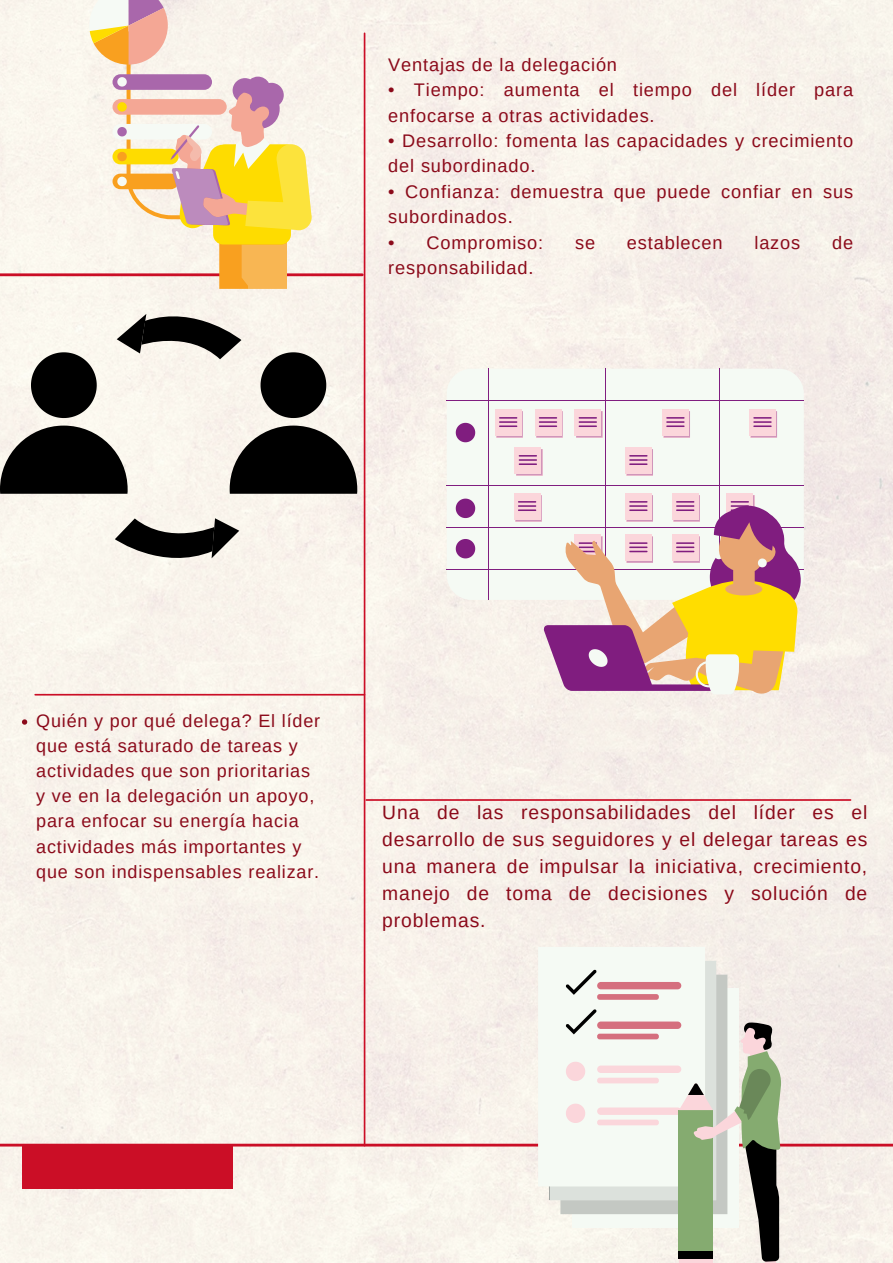
<style>
.page{position:relative;width:893px;height:1263px;background:#f8f2ea}
.page>*{position:absolute;margin:0;border:0;box-sizing:border-box;transform-origin:0 0}
.t1{font:19.27px/26.8px "Arimo";letter-spacing:.045em;color:#8b0a1a;text-align:justify}
.t2{font:18.23px/25.3px "Arimo";letter-spacing:.045em;color:#8b0a1a}
.t3{font:18px/25px "Arimo";letter-spacing:.045em;color:#8b0a1a}
</style>
<div class="page">
<hr style="left:0;top:1144px;width:893px;height:2px;background:#cb0e26">
<hr style="left:364px;top:33px;width:1px;height:1113px;background:#cb0e26">
<hr style="left:0;top:273px;width:362px;height:3px;background:#cb0e26">
<hr style="left:35px;top:694px;width:329px;height:1px;background:#cb0e26">
<div style="left:23px;top:1144px;width:210px;height:44px;background:#cb0e26"></div>
<hr style="left:366px;top:799px;width:484px;height:2px;background:#cb0e26">
<div style="left:447px;top:369px;width:357px;height:231px;background:#f5faf4;border-radius:25px"></div>
<div style="left:495px;top:409px;width:26px;height:27px;background:#fbd6db"></div>
<svg style="left:496px;top:411px;width:27px;height:26px"></svg>
<div style="left:535px;top:409px;width:26px;height:27px;background:#fbd6db"></div>
<svg style="left:536px;top:411px;width:26px;height:26px"></svg>
<div style="left:574px;top:409px;width:27px;height:27px;background:#fbd6db"></div>
<svg style="left:576px;top:411px;width:26px;height:26px"></svg>
<div style="left:515px;top:447px;width:26px;height:27px;background:#fbd6db"></div>
<svg style="left:516px;top:449px;width:26px;height:26px"></svg>
<div style="left:625px;top:447px;width:26px;height:27px;background:#fbd6db"></div>
<svg style="left:627px;top:449px;width:26px;height:26px"></svg>
<div style="left:625px;top:493px;width:26px;height:27px;background:#fbd6db"></div>
<div style="left:672px;top:493px;width:26px;height:27px;background:#fbd6db"></div>
<div style="left:662px;top:409px;width:26px;height:27px;background:#fbd6db"></div>
<svg style="left:664px;top:411px;width:26px;height:26px"></svg>
<div style="left:749px;top:409px;width:26px;height:27px;background:#fbd6db"></div>
<svg style="left:751px;top:411px;width:26px;height:26px"></svg>
<div style="left:726px;top:493px;width:27px;height:27px;background:#fbd6db"></div>
<div style="left:514px;top:493px;width:26px;height:27px;background:#fbd6db"></div>
<hr style="left:488px;top:369px;width:1px;height:231px;background:#801d7f">
<hr style="left:605px;top:369px;width:1px;height:201px;background:#801d7f">
<hr style="left:718px;top:369px;width:1px;height:201px;background:#801d7f">
<hr style="left:447px;top:569px;width:357px;height:1px;background:#801d7f">
<hr style="left:447px;top:527px;width:357px;height:1px;background:#801d7f">
<hr style="left:447px;top:485px;width:357px;height:1px;background:#801d7f">
<hr style="left:447px;top:400px;width:357px;height:1px;background:#801d7f">
<svg style="left:456px;top:423px;width:19px;height:19px"></svg>
<svg style="left:456px;top:499px;width:19px;height:19px"></svg>
<svg style="left:456px;top:539px;width:19px;height:19px"></svg>
<svg style="left:515px;top:495px;width:285px;height:200px"></svg>
<svg style="left:0;top:426px;width:128px;height:68px;background:#32312f"></svg>
<svg style="left:31px;top:352px;width:66px;height:66px;background:#373634"></svg>
<svg style="left:230px;top:426px;width:127px;height:68px;background:#302f2e"></svg>
<svg style="left:260px;top:352px;width:66px;height:66px;background:#373634"></svg>
<svg style="left:117px;top:304px;width:124px;height:55px;background:#928f8a"></svg>
<svg style="left:115px;top:518px;width:124px;height:54px;background:#908d88"></svg>
<div style="left:538px;top:947px;width:189px;height:267px;background:#f5faf4"></div>
<svg style="left:549px;top:961px;width:233px;height:302px"></svg>
<svg style="left:89px;top:0;width:222px;height:289px;background:#f2d7b0"></svg>
<svg style="left:22px;top:719px;width:5px;height:6px"></svg>
<p class="t2" style="left:388px;top:52px;width:230px">Ventajas de la delegación</p>
<p class="t2" style="left:388px;top:77px;width:466px">• Tiempo: aumenta el tiempo del líder para enfocarse a otras actividades.</p>
<p class="t2" style="left:388px;top:128px;width:466px">• Desarrollo: fomenta las capacidades y crecimiento del subordinado.</p>
<p class="t2" style="left:388px;top:179px;width:466px">• Confianza: demuestra que puede confiar en sus subordinados.</p>
<p class="t2" style="left:388px;top:229px;width:156px">• Compromiso:</p>
<p class="t2" style="left:575px;top:229px;width:22px">se</p>
<p class="t2" style="left:627px;top:229px;width:97px">establecen</p>
<p class="t2" style="left:754px;top:229px;width:47px">lazos</p>
<p class="t2" style="left:832px;top:229px;width:23px">de</p>
<p class="t2" style="left:388px;top:255px;width:147px">responsabilidad.</p>
<p class="t3" style="left:36px;top:708px;width:285px">Quién y por qué delega? El líder que está saturado de tareas y actividades que son prioritarias y ve en la delegación un apoyo, para enfocar su energía hacia actividades más importantes y que son indispensables realizar.</p>
<p class="t1" style="left:382px;top:799px;width:486px">Una de las responsabilidades del líder es el desarrollo de sus seguidores y el delegar tareas es una manera de impulsar la iniciativa, crecimiento, manejo de toma de decisiones y solución de problemas.</p>
</div>
